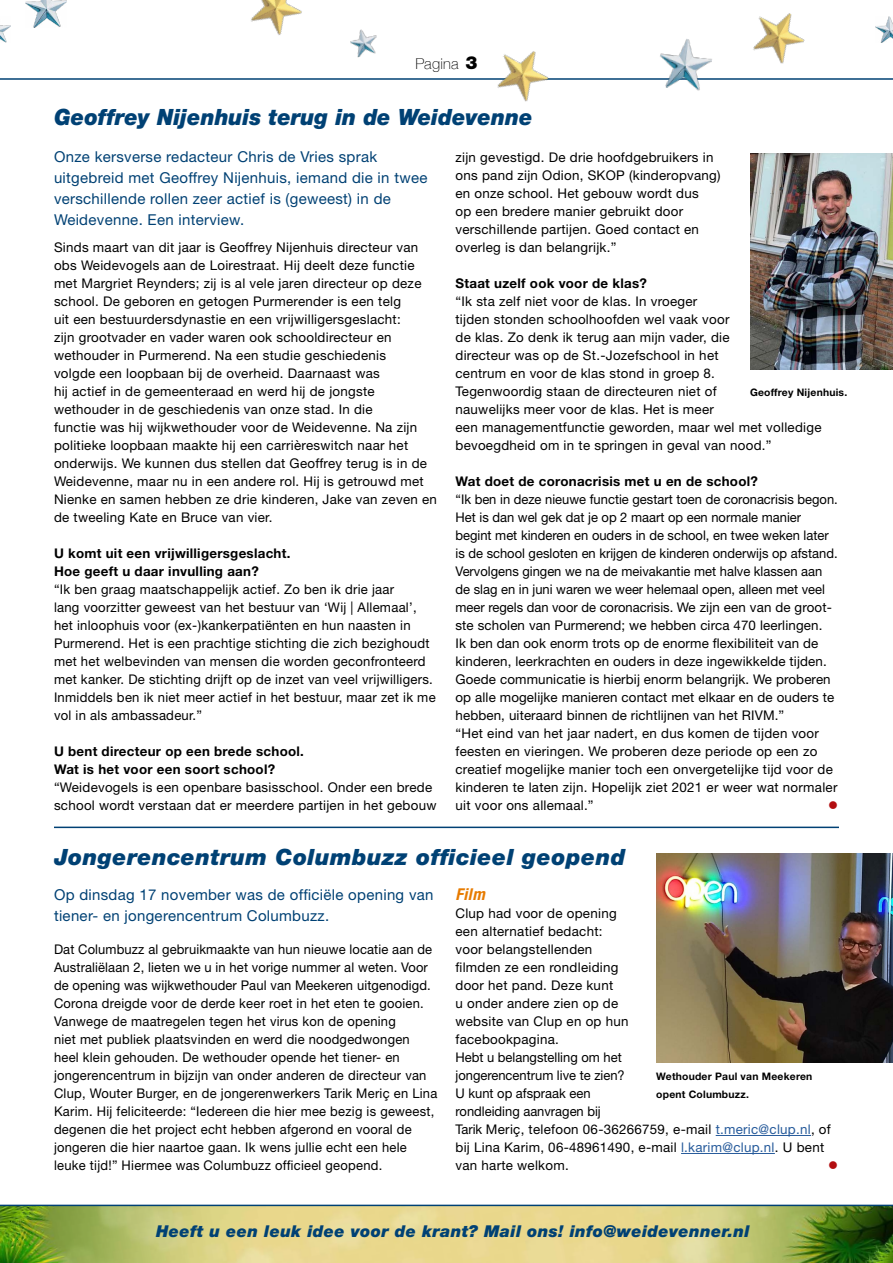
<style>
.page{position:relative;width:893px;height:1263px;background:#fff}
.page>*{position:absolute;margin:0;border:0;box-sizing:border-box;transform-origin:0 0}
.t1{font:italic 900 22.5px "Helvetica Neue";letter-spacing:.02em;color:#004174}
.t2{font:italic 900 22.5px "Helvetica Neue";color:#004174;scale:.96 1}
.t3{font:italic 900 16.35px "Helvetica Neue";letter-spacing:.02em;color:#004174}
.t4{font:italic 700 condensed 16.35px "Helvetica Neue";color:#e77b00}
.t5{font:15px/21px "Helvetica Neue";letter-spacing:.02em;color:#004174}
.t6{font:100 15px "Helvetica Neue";letter-spacing:.02em;color:#000}
.t7{font:13.35px/18px "Helvetica Neue";letter-spacing:.02em;color:#000}
.t8{font:700 13.35px/18px "Helvetica Neue";letter-spacing:.02em;color:#000}
.t9{font:13.35px "Wingdings";color:#b20e10}
.t10{font:700 10.35px/18px "Helvetica Neue";letter-spacing:.02em;color:#000}
.s1{font-weight:900;font-size:18px}
.s2{color:#275b9b}
</style>
<div class="page">
<hr style="left:0;top:78px;width:893px;height:2px;background:#004174">
<hr style="left:716px;top:1135px;width:95px;height:1px;background:#275b9b">
<hr style="left:681px;top:1153px;width:94px;height:1px;background:#275b9b">
<hr style="left:54px;top:827px;width:785px;height:1px;background:#004174">
<img style="left:750px;top:153px;width:143px;height:216px">
<img style="left:656px;top:854px;width:237px;height:208px">
<img style="left:350px;top:29px;width:27px;height:29px">
<img style="left:876px;top:16px;width:17px;height:27px">
<img style="left:26px;top:0;width:40px;height:27px">
<img style="left:656px;top:39px;width:58px;height:52px">
<img style="left:251px;top:0;width:51px;height:35px">
<img style="left:488px;top:51px;width:70px;height:51px">
<img style="left:753px;top:13px;width:52px;height:51px">
<img style="left:0;top:25px;width:10px;height:18px">
<img style="left:0;top:1206px;width:893px;height:57px">
<hr style="left:0;top:1205px;width:893px;height:1px;background:#004174">
<p class="t6" style="left:415px;top:52px;width:63px">Pagina <span class="s1">3</span></p>
<h1 class="t2" style="left:54px;top:103px;width:500px">Geoffrey Nijenhuis terug in de Weidevenne</h1>
<p class="t5" style="left:54px;top:146px;width:375px">Onze kersverse redacteur Chris de Vries sprak uitgebreid met Geoffrey Nijenhuis, iemand die in twee verschillende rollen zeer actief is (geweest) in de Weidevenne. Een interview.</p>
<p class="t7" style="left:54px;top:238px;width:384px">Sinds maart van dit jaar is Geoffrey Nijenhuis directeur van obs Weidevogels aan de Loirestraat. Hij deelt deze functie met Margriet Reynders; zij is al vele jaren directeur op deze school. De geboren en getogen Purmerender is een telg<br>uit een bestuurdersdynastie en een vrijwilligersgeslacht:<br>zijn grootvader en vader waren ook schooldirecteur en wethouder in Purmerend. Na een studie geschiedenis<br>volgde een loopbaan bij de overheid. Daarnaast was<br>hij actief in de gemeenteraad en werd hij de jongste wethouder in de geschiedenis van onze stad. In die<br>functie was hij wijkwethouder voor de Weidevenne. Na zijn politieke loopbaan maakte hij een carrièreswitch naar het onderwijs. We kunnen dus stellen dat Geoffrey terug is in de Weidevenne, maar nu in een andere rol. Hij is getrouwd met Nienke en samen hebben ze drie kinderen, Jake van zeven en de tweeling Kate en Bruce van vier.</p>
<p class="t8" style="left:54px;top:544px;width:238px">U komt uit een vrijwilligersgeslacht.<br>Hoe geeft u daar invulling aan?</p>
<p class="t7" style="left:54px;top:580px;width:383px">“Ik ben graag maatschappelijk actief. Zo ben ik drie jaar<br>lang voorzitter geweest van het bestuur van ‘Wij | Allemaal’, het inloophuis voor (ex-)kankerpatiënten en hun naasten in Purmerend. Het is een prachtige stichting die zich bezighoudt met het welbevinden van mensen die worden geconfronteerd met kanker. De stichting drijft op de inzet van veel vrijwilligers.<br>Inmiddels ben ik niet meer actief in het bestuur, maar zet ik me vol in als ambassadeur.”</p>
<p class="t8" style="left:54px;top:742px;width:251px">U bent directeur op een brede school.<br>Wat is het voor een soort school?</p>
<p class="t7" style="left:54px;top:778px;width:384px">“Weidevogels is een openbare basisschool. Onder een brede school wordt verstaan dat er meerdere partijen in het gebouw</p>
<p class="t7" style="left:455px;top:148px;width:267px">zijn gevestigd. De drie hoofdgebruikers in ons pand zijn Odion, SKOP (kinderopvang) en onze school. Het gebouw wordt dus<br>op een bredere manier gebruikt door verschillende partijen. Goed contact en overleg is dan belangrijk.”</p>
<p class="t8" style="left:455px;top:274px;width:193px">Staat uzelf ook voor de klas?</p>
<p class="t7" style="left:455px;top:292px;width:368px">“Ik sta zelf niet voor de klas. In vroeger<br>tijden stonden schoolhoofden wel vaak voor<br>de klas. Zo denk ik terug aan mijn vader, die<br>directeur was op de St.-Jozefschool in het<br>centrum en voor de klas stond in groep 8.<br>Tegenwoordig staan de directeuren niet of<br>nauwelijks meer voor de klas. Het is meer<br>een managementfunctie geworden, maar wel met volledige bevoegdheid om in te springen in geval van nood.”</p>
<p class="t8" style="left:455px;top:472px;width:304px">Wat doet de coronacrisis met u en de school?</p>
<p class="t7" style="left:455px;top:490px;width:384px">“Ik ben in deze nieuwe functie gestart toen de coronacrisis begon.<br>Het is dan wel gek dat je op 2 maart op een normale manier begint met kinderen en ouders in de school, en twee weken later is de school gesloten en krijgen de kinderen onderwijs op afstand.<br>Vervolgens gingen we na de meivakantie met halve klassen aan de slag en in juni waren we weer helemaal open, alleen met veel meer regels dan voor de coronacrisis. We zijn een van de groot&shy;ste scholen van Purmerend; we hebben circa 470 leerlingen.<br>Ik ben dan ook enorm trots op de enorme flexibiliteit van de kinderen, leerkrachten en ouders in deze ingewikkelde tijden.<br>Goede communicatie is hierbij enorm belangrijk. We proberen op alle mogelijke manieren contact met elkaar en de ouders te hebben, uiteraard binnen de richtlijnen van het RIVM.”<br>“Het eind van het jaar nadert, en dus komen de tijden voor feesten en vieringen. We proberen deze periode op een zo creatief mogelijke manier toch een onvergetelijke tijd voor de kinderen te laten zijn. Hopelijk ziet 2021 er weer wat normaler uit voor ons allemaal.”</p>
<p class="t10" style="left:750px;top:383px;width:99px">Geoffrey Nijenhuis.</p>
<p class="t9" style="left:828px;top:798px;width:11px">●</p>
<h1 class="t1" style="left:54px;top:843px;width:573px">Jongerencentrum Columbuzz officieel geopend</h1>
<p class="t5" style="left:54px;top:884px;width:381px">Op dinsdag 17 november was de officiële opening van tiener- en jongerencentrum Columbuzz.</p>
<p class="t7" style="left:54px;top:940px;width:385px">Dat Columbuzz al gebruikmaakte van hun nieuwe locatie aan de Australiëlaan 2, lieten we u in het vorige nummer al weten. Voor de opening was wijkwethouder Paul van Meekeren uitgenodigd.<br>Corona dreigde voor de derde keer roet in het eten te gooien.<br>Vanwege de maatregelen tegen het virus kon de opening<br>niet met publiek plaatsvinden en werd die noodgedwongen heel klein gehouden. De wethouder opende het tiener- en jongerencentrum in bijzijn van onder anderen de directeur van Clup, Wouter Burger, en de jongerenwerkers Tarik Meriç en Lina Karim. Hij feliciteerde: “Iedereen die hier mee bezig is geweest, degenen die het project echt hebben afgerond en vooral de jongeren die hier naartoe gaan. Ik wens jullie echt een hele leuke tijd!” Hiermee was Columbuzz officieel geopend.</p>
<p class="t4" style="left:455px;top:884px;width:31px">Film</p>
<p class="t7" style="left:455px;top:904px;width:377px">Clup had voor de opening<br>een alternatief bedacht:<br>voor belangstellenden<br>filmden ze een rondleiding<br>door het pand. Deze kunt<br>u onder andere zien op de<br>website van Clup en op hun<br>facebookpagina.<br>Hebt u belangstelling om het<br>jongerencentrum live te zien?<br>U kunt op afspraak een<br>rondleiding aanvragen bij<br>Tarik Meriç, telefoon 06-36266759, e-mail <span class="s2">t.meric@clup.nl</span>, of bij Lina Karim, 06-48961490, e-mail <span class="s2">l.karim@clup.nl</span>. U bent van harte welkom.</p>
<p class="t10" style="left:656px;top:1067px;width:158px">Wethouder Paul van Meekeren opent Columbuzz.</p>
<p class="t9" style="left:828px;top:1158px;width:11px">●</p>
<p class="t3" style="left:156px;top:1221px;width:595px">Heeft u een leuk idee voor de krant? Mail ons! info@weidevenner.nl</p>
</div>
